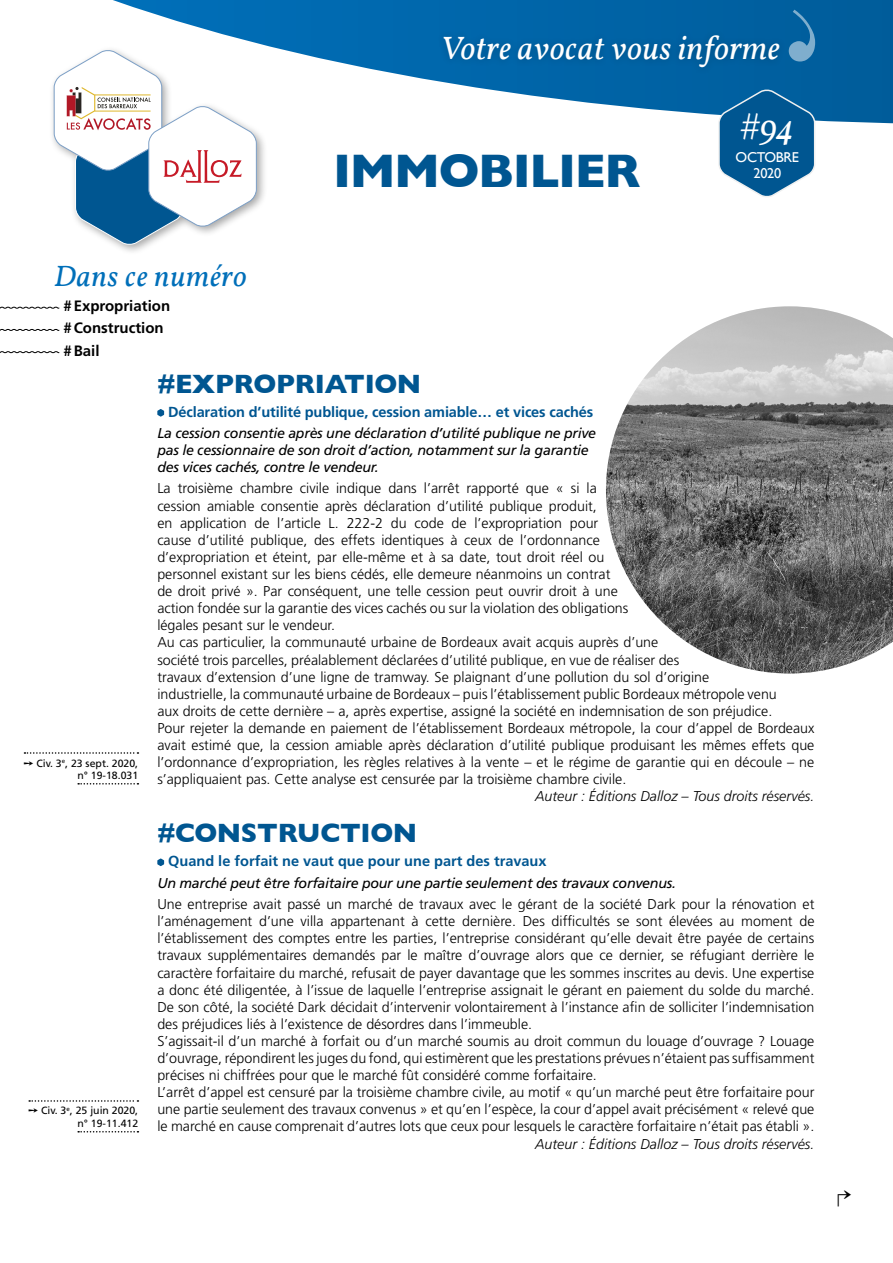
<style>
.page{position:relative;width:893px;height:1263px;background:#fff}
.page>*{position:absolute;margin:0;border:0;box-sizing:border-box;transform-origin:0 0}
.t1{font:700 48px "Gill Sans";letter-spacing:-.03em;color:#005691}
.t2{font:italic 36px "Vollkorn";color:#fff}
.t3{font:italic 33px "Vollkorn";letter-spacing:.01em;color:#fff}
.t4{font:italic 30px "Vollkorn";letter-spacing:.02em;color:#006fb9}
.t5{font:28.8px "MS Mincho";color:#000}
.t6{font:700 27px "Gill Sans";letter-spacing:-.01em;color:#005691}
.t7{font:700 15px/22.2px "Frutiger";color:#000}
.t8{font:700 14.55px "Frutiger";letter-spacing:-.01em;color:#005691}
.t9{font:300 14.25px/17.1px "Frutiger";color:#000}
.t10{font:italic 14.25px/17.1px "Frutiger";letter-spacing:-.02em;color:#000}
.t11{font:italic 300 14.25px "Frutiger";color:#000}
.t12{font:14.25px/16.2px "Gill Sans";letter-spacing:-.02em;color:#fff;text-align:center}
.t13{font:10.5px/12.3px "Frutiger";color:#000;text-align:right}
</style>
<div class="page">
<svg style="left:113px;top:0;width:780px;height:124px"></svg>
<div style="left:437px;top:29px;width:350px;height:46px;background:#0060a1"></div>
<div style="left:49px;top:45px;width:219px;height:210px;background:#000;opacity:.35"></div>
<svg style="left:54px;top:50px;width:203px;height:195px"></svg>
<svg style="left:0;top:329px;width:59px;height:2px"></svg>
<svg style="left:0;top:306px;width:59px;height:3px"></svg>
<svg style="left:0;top:351px;width:59px;height:2px"></svg>
<svg style="left:717px;top:88px;width:99px;height:109px;background:#2972a4"></svg>
<svg style="left:157px;top:409px;width:7px;height:8px"></svg>
<svg style="left:157px;top:858px;width:7px;height:8px"></svg>
<svg style="left:24px;top:752px;width:114px;height:2px"></svg>
<svg style="left:78px;top:783px;width:60px;height:1px"></svg>
<img style="left:606px;top:306px;width:287px;height:367px">
<svg style="left:29px;top:1100px;width:109px;height:2px"></svg>
<svg style="left:78px;top:1131px;width:60px;height:1px"></svg>
<svg style="left:789px;top:10px;width:26px;height:52px"></svg>
<h3 class="t3" style="left:440px;top:28px;width:341px">Votre avocat vous informe</h3>
<h1 class="t1" style="left:333px;top:133px;width:309px">IMMOBILIER</h1>
<h2 class="t2" style="left:739px;top:105px;width:55px">#94</h2>
<p class="t12" style="left:736px;top:149px;width:65px">OCTOBRE<br>2020</p>
<h3 class="t4" style="left:54px;top:258px;width:194px">Dans ce numéro</h3>
<p class="t7" style="left:64px;top:295px;width:108px">#Expropriation #Construction #Bail</p>
<h3 class="t6" style="left:157px;top:362px;width:266px">#EXPROPRIATION</h3>
<p class="t8" style="left:168px;top:403px;width:426px">Déclaration d’utilité publique, cession amiable… et vices cachés</p>
<p class="t10" style="left:157px;top:424px;width:440px">La cession consentie après une déclaration d’utilité publique ne prive pas le cessionnaire de son droit d’action, notamment sur la garantie des vices cachés, contre le vendeur.</p>
<p class="t9" style="left:157px;top:480px;width:659px">La troisième chambre civile indique dans l’arrêt rapporté que « si la<br>cession amiable consentie après déclaration d’utilité publique produit,<br>en application de l’article L. 222-2 du code de l’expropriation pour<br>cause d’utilité publique, des effets identiques à ceux de l’ordonnance<br>d’expropriation et éteint, par elle-même et à sa date, tout droit réel ou<br>personnel existant sur les biens cédés, elle demeure néanmoins un contrat<br>de droit privé ». Par conséquent, une telle cession peut ouvrir droit à une<br>action fondée sur la garantie des vices cachés ou sur la violation des obligations<br>légales pesant sur le vendeur.<br>Au cas particulier, la communauté urbaine de Bordeaux avait acquis auprès d’une<br>société trois parcelles, préalablement déclarées d’utilité publique, en vue de réaliser des<br>travaux d’extension d’une ligne de tramway. Se plaignant d’une pollution du sol d’origine<br>industrielle, la communauté urbaine de Bordeaux – puis l’établissement public Bordeaux métropole venu<br>aux droits de cette dernière – a, après expertise, assigné la société en indemnisation de son préjudice.<br>Pour rejeter la demande en paiement de l’établissement Bordeaux métropole, la cour d’appel de Bordeaux avait estimé que, la cession amiable après déclaration d’utilité publique produisant les mêmes effets que l’ordonnance d’expropriation, les règles relatives à la vente – et le régime de garantie qui en découle – ne s’appliquaient pas. Cette analyse est censurée par la troisième chambre civile.</p>
<p class="t11" style="left:535px;top:788px;width:281px">Auteur : Éditions Dalloz – Tous droits réservés.</p>
<h3 class="t6" style="left:157px;top:812px;width:261px">#CONSTRUCTION</h3>
<p class="t8" style="left:168px;top:852px;width:380px">Quand le forfait ne vaut que pour une part des travaux</p>
<p class="t10" style="left:157px;top:874px;width:520px">Un marché peut être forfaitaire pour une partie seulement des travaux convenus.</p>
<p class="t9" style="left:157px;top:896px;width:659px">Une entreprise avait passé un marché de travaux avec le gérant de la société Dark pour la rénovation et l’aménagement d’une villa appartenant à cette dernière. Des difficultés se sont élevées au moment de l’établissement des comptes entre les parties, l’entreprise considérant qu’elle devait être payée de certains travaux supplémentaires demandés par le maître d’ouvrage alors que ce dernier, se réfugiant derrière le caractère forfaitaire du marché, refusait de payer davantage que les sommes inscrites au devis. Une expertise a donc été diligentée, à l’issue de laquelle l’entreprise assignait le gérant en paiement du solde du marché.<br>De son côté, la société Dark décidait d’intervenir volontairement à l’instance afin de solliciter l’indemnisation des préjudices liés à l’existence de désordres dans l’immeuble.<br>S’agissait-il d’un marché à forfait ou d’un marché soumis au droit commun du louage d’ouvrage ? Louage d’ouvrage, répondirent les juges du fond, qui estimèrent que les prestations prévues n’étaient pas suffisamment précises ni chiffrées pour que le marché fût considéré comme forfaitaire.<br>L’arrêt d’appel est censuré par la troisième chambre civile, au motif « qu’un marché peut être forfaitaire pour une partie seulement des travaux convenus » et qu’en l’espèce, la cour d’appel avait précisément « relevé que le marché en cause comprenait d’autres lots que ceux pour lesquels le caractère forfaitaire n’était pas établi ».</p>
<p class="t11" style="left:535px;top:1135px;width:281px">Auteur : Éditions Dalloz – Tous droits réservés.</p>
<p class="t13" style="left:24px;top:757px;width:116px">➙ Civ. 3<sup>e</sup>, 23 sept. 2020, n° 19-18.031</p>
<p class="t13" style="left:28px;top:1105px;width:111px">➙ Civ. 3<sup>e</sup>, 25 juin 2020, n° 19-11.412</p>
<h3 class="t5" style="left:851px;top:1214px;width:16px;rotate:-180deg">↵</h3>
</div>
